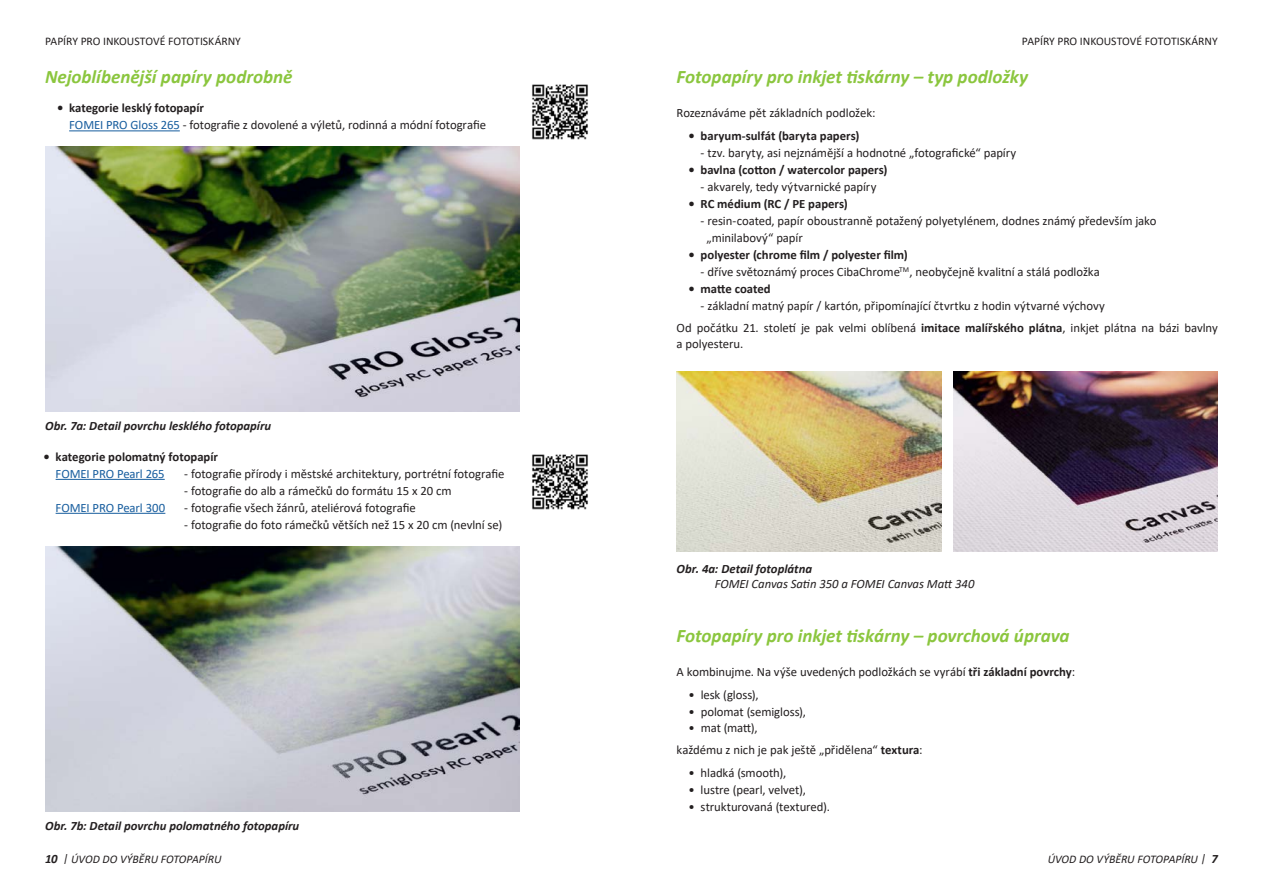
<style>
.page{position:relative;width:1263px;height:893px;background:#fff}
.page>*{position:absolute;margin:0;border:0;box-sizing:border-box;transform-origin:0 0}
.t1{font:italic 700 19.05px "Calibri";letter-spacing:-.005em;color:#8bc63e}
.t2{font:12.75px/17px "Calibri";letter-spacing:-.005em;color:#231f20}
.t3{font:700 12.75px "Calibri";color:#231f20}
.t4{font:italic 700 12.75px "Calibri";color:#231f20}
.t5{font:italic 12.75px/15.9px "Calibri";letter-spacing:-.005em;color:#231f20}
.t6{font:12.75px "Calibri";letter-spacing:-.01em;color:#175d9e}
.t7{font:11.7px "Calibri";letter-spacing:-.005em;color:#231f20}
.t8{font:italic 11.7px "Calibri";letter-spacing:-.01em;color:#231f20}
.s1{font-weight:700}
.s2{color:#175d9e}
.s3{font-weight:700;font-size:12.75px}
</style>
<div class="page">
<img style="left:45px;top:147px;width:474px;height:264px">
<img style="left:45px;top:547px;width:474px;height:264px">
<hr style="left:69px;top:130px;width:111px;height:1px;background:#175d9e">
<hr style="left:56px;top:479px;width:109px;height:1px;background:#175d9e">
<hr style="left:56px;top:513px;width:109px;height:1px;background:#175d9e">
<img style="left:532px;top:454px;width:56px;height:56px">
<img style="left:532px;top:84px;width:56px;height:56px">
<img style="left:953px;top:371px;width:265px;height:181px">
<img style="left:677px;top:371px;width:264px;height:181px">
<p class="t7" style="left:45px;top:33px;width:197px">PAPÍRY PRO INKOUSTOVÉ FOTOTISKÁRNY</p>
<h1 class="t1" style="left:45px;top:64px;width:249px">Nejoblíbenější papíry podrobně</h1>
<p class="t2" style="left:69px;top:99px;width:418px;text-indent:-12px"><span class="s1">• kategorie lesklý fotopapír<br></span><span class="s2">FOMEI PRO Gloss 265</span> - fotografie z dovolené a výletů, rodinná a módní fotografie</p>
<p class="t4" style="left:45px;top:416px;width:228px">Obr. 7a: Detail povrchu lesklého fotopapíru</p>
<p class="t3" style="left:44px;top:448px;width:176px">• kategorie polomatný fotopapír</p>
<p class="t6" style="left:56px;top:465px;width:111px">FOMEI PRO Pearl 265</p>
<p class="t2" style="left:184px;top:465px;width:322px">- fotografie přírody i městské architektury, portrétní fotografie</p>
<p class="t2" style="left:184px;top:482px;width:269px">- fotografie do alb a rámečků do formátu 15 x 20 cm</p>
<p class="t6" style="left:56px;top:499px;width:111px">FOMEI PRO Pearl 300</p>
<p class="t2" style="left:184px;top:499px;width:233px">- fotografie všech žánrů, ateliérová fotografie</p>
<p class="t2" style="left:184px;top:516px;width:319px">- fotografie do foto rámečků větších než 15 x 20 cm (nevlní se)</p>
<p class="t4" style="left:45px;top:817px;width:256px">Obr. 7b: Detail povrchu polomatného fotopapíru</p>
<p class="t8" style="left:45px;top:851px;width:178px"><span class="s3">10</span> | ÚVOD DO VÝBĚRU FOTOPAPÍRU</p>
<p class="t7" style="left:1022px;top:33px;width:197px">PAPÍRY PRO INKOUSTOVÉ FOTOTISKÁRNY</p>
<p class="t1" style="left:677px;top:64px;width:353px">Fotopapíry pro inkjet tiskárny – typ podložky</p>
<p class="t2" style="left:677px;top:104px;width:200px">Rozeznáváme pět základních podložek:</p>
<p class="t3" style="left:689px;top:127px;width:172px">• baryum-sulfát (baryta papers)</p>
<p class="t2" style="left:701px;top:144px;width:317px">- tzv. baryty, asi nejznámější a hodnotné „fotografické“ papíry</p>
<p class="t3" style="left:689px;top:161px;width:200px">• bavlna (cotton / watercolor papers)</p>
<p class="t2" style="left:701px;top:178px;width:177px">- akvarely, tedy výtvarnické papíry</p>
<p class="t3" style="left:689px;top:195px;width:161px">• RC médium (RC / PE papers)</p>
<p class="t2" style="left:706px;top:212px;width:452px;text-indent:-6px">- resin-coated, papír oboustranně potažený polyetylénem, dodnes známý především jako „minilabový“ papír</p>
<p class="t3" style="left:689px;top:246px;width:221px">• polyester (chrome film / polyester film)</p>
<p class="t2" style="left:701px;top:263px;width:401px">- dříve světoznámý proces CibaChrome<sup>TM</sup>, neobyčejně kvalitní a stálá podložka</p>
<p class="t3" style="left:689px;top:280px;width:84px">• matte coated</p>
<p class="t2" style="left:677px;top:295px;width:543px;line-height:21.9px;text-indent:24px">- základní matný papír / kartón, připomínající čtvrtku z hodin výtvarné výchovy<br>Od počátku 21. století je pak velmi oblíbená <span class="s1">imitace malířského plátna</span>, inkjet plátna na bázi bavlny</p>
<p class="t2" style="left:676px;top:335px;width:68px">a polyesteru.</p>
<p class="t5" style="left:715px;top:560px;width:261px;text-indent:-38px"><span class="s1">Obr. 4a: Detail fotoplátna<br></span>FOMEI Canvas Satin 350 a FOMEI Canvas Matt 340</p>
<p class="t1" style="left:677px;top:622px;width:394px">Fotopapíry pro inkjet tiskárny – povrchová úprava</p>
<p class="t2" style="left:677px;top:662px;width:400px">A kombinujme. Na výše uvedených podložkách se vyrábí <span class="s1">tři základní povrchy</span>:</p>
<p class="t2" style="left:689px;top:685px;width:72px">• lesk (gloss),</p>
<p class="t2" style="left:689px;top:702px;width:119px">• polomat (semigloss),</p>
<p class="t2" style="left:677px;top:717px;width:248px;line-height:21.9px;text-indent:12px">• mat (matt),<br>každému z nich je pak ještě „přidělena“ <span class="s1">textura</span>:</p>
<p class="t2" style="left:689px;top:764px;width:99px">• hladká (smooth),</p>
<p class="t2" style="left:689px;top:781px;width:119px">• lustre (pearl, velvet),</p>
<p class="t2" style="left:689px;top:798px;width:143px">• strukturovaná (textured).</p>
<p class="t8" style="left:1048px;top:851px;width:172px">ÚVOD DO VÝBĚRU FOTOPAPÍRU | <span class="s3">7</span></p>
</div>
